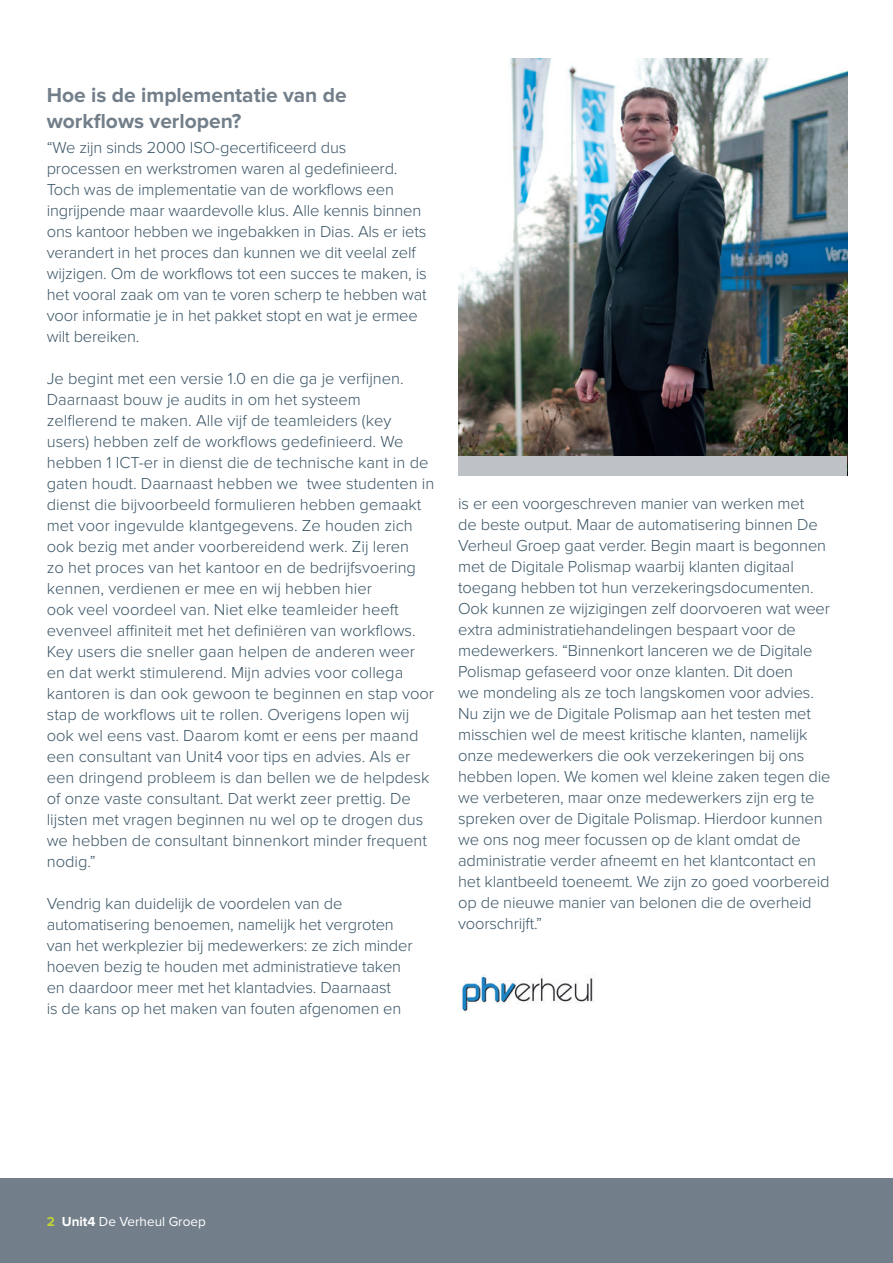
<style>
.page{position:relative;width:893px;height:1263px;background:#fff}
.page>*{position:absolute;margin:0;border:0;box-sizing:border-box;transform-origin:0 0}
.t1{font:700 21px/25.2px "Proxima Nova";color:#727f8a}
.t2{font:300 16.5px/21px "Proxima Nova";letter-spacing:-.01em;color:#3b5566}
.t3{font:13.5px "Proxima Nova";color:#fff}
.s1{font-weight:700;color:#c0d235}
.s2{font-weight:700}
</style>
<div class="page">
<div style="left:0;top:1178px;width:893px;height:85px;background:#727f8a"></div>
<img style="left:458px;top:58px;width:389px;height:398px">
<div style="left:458px;top:456px;width:389px;height:20px;background:#bec2c6"></div>
<img style="left:462px;top:975px;width:131px;height:36px">
<p class="t1" style="left:47px;top:83px;width:301px">Hoe is de implementatie van de workflows verlopen?</p>
<p class="t2" style="left:47px;top:137px;width:382px">“We zijn sinds 2000 ISO-gecertificeerd dus<br>processen en werkstromen waren al gedefinieerd.<br>Toch was de implementatie van de workflows een ingrijpende maar waardevolle klus. Alle kennis binnen ons kantoor hebben we ingebakken in Dias. Als er iets verandert in het proces dan kunnen we dit veelal zelf wijzigen. Om de workflows tot een succes te maken, is het vooral zaak om van te voren scherp te hebben wat voor informatie je in het pakket stopt en wat je ermee wilt bereiken.</p>
<p class="t2" style="left:47px;top:368px;width:389px">Je begint met een versie 1.0 en die ga je verfijnen.<br>Daarnaast bouw je audits in om het systeem zelflerend te maken. Alle vijf de teamleiders (key users) hebben zelf de workflows gedefinieerd. We hebben 1 ICT-er in dienst die de technische kant in de gaten houdt. Daarnaast hebben we twee studenten in dienst die bijvoorbeeld formulieren hebben gemaakt met voor ingevulde klantgegevens. Ze houden zich ook bezig met ander voorbereidend werk. Zij leren<br>zo het proces van het kantoor en de bedrijfsvoering kennen, verdienen er mee en wij hebben hier<br>ook veel voordeel van. Niet elke teamleider heeft evenveel affiniteit met het definiëren van workflows.<br>Key users die sneller gaan helpen de anderen weer en dat werkt stimulerend. Mijn advies voor collega kantoren is dan ook gewoon te beginnen en stap voor stap de workflows uit te rollen. Overigens lopen wij ook wel eens vast. Daarom komt er eens per maand een consultant van Unit4 voor tips en advies. Als er een dringend probleem is dan bellen we de helpdesk of onze vaste consultant. Dat werkt zeer prettig. De lijsten met vragen beginnen nu wel op te drogen dus we hebben de consultant binnenkort minder frequent nodig.”</p>
<p class="t2" style="left:47px;top:893px;width:367px">Vendrig kan duidelijk de voordelen van de automatisering benoemen, namelijk het vergroten van het werkplezier bij medewerkers: ze zich minder hoeven bezig te houden met administratieve taken en daardoor meer met het klantadvies. Daarnaast<br>is de kans op het maken van fouten afgenomen en</p>
<p class="t2" style="left:458px;top:493px;width:374px">is er een voorgeschreven manier van werken met<br>de beste output. Maar de automatisering binnen De Verheul Groep gaat verder. Begin maart is begonnen met de Digitale Polismap waarbij klanten digitaal toegang hebben tot hun verzekeringsdocumenten.<br>Ook kunnen ze wijzigingen zelf doorvoeren wat weer extra administratiehandelingen bespaart voor de medewerkers. “Binnenkort lanceren we de Digitale Polismap gefaseerd voor onze klanten. Dit doen<br>we mondeling als ze toch langskomen voor advies.<br>Nu zijn we de Digitale Polismap aan het testen met misschien wel de meest kritische klanten, namelijk onze medewerkers die ook verzekeringen bij ons hebben lopen. We komen wel kleine zaken tegen die we verbeteren, maar onze medewerkers zijn erg te spreken over de Digitale Polismap. Hierdoor kunnen we ons nog meer focussen op de klant omdat de administratie verder afneemt en het klantcontact en het klantbeeld toeneemt. We zijn zo goed voorbereid op de nieuwe manier van belonen die de overheid voorschrijft.”</p>
<p class="t3" style="left:47px;top:1213px;width:161px"><span class="s1">2</span> <span class="s2">Unit4</span> De Verheul Groep</p>
</div>
